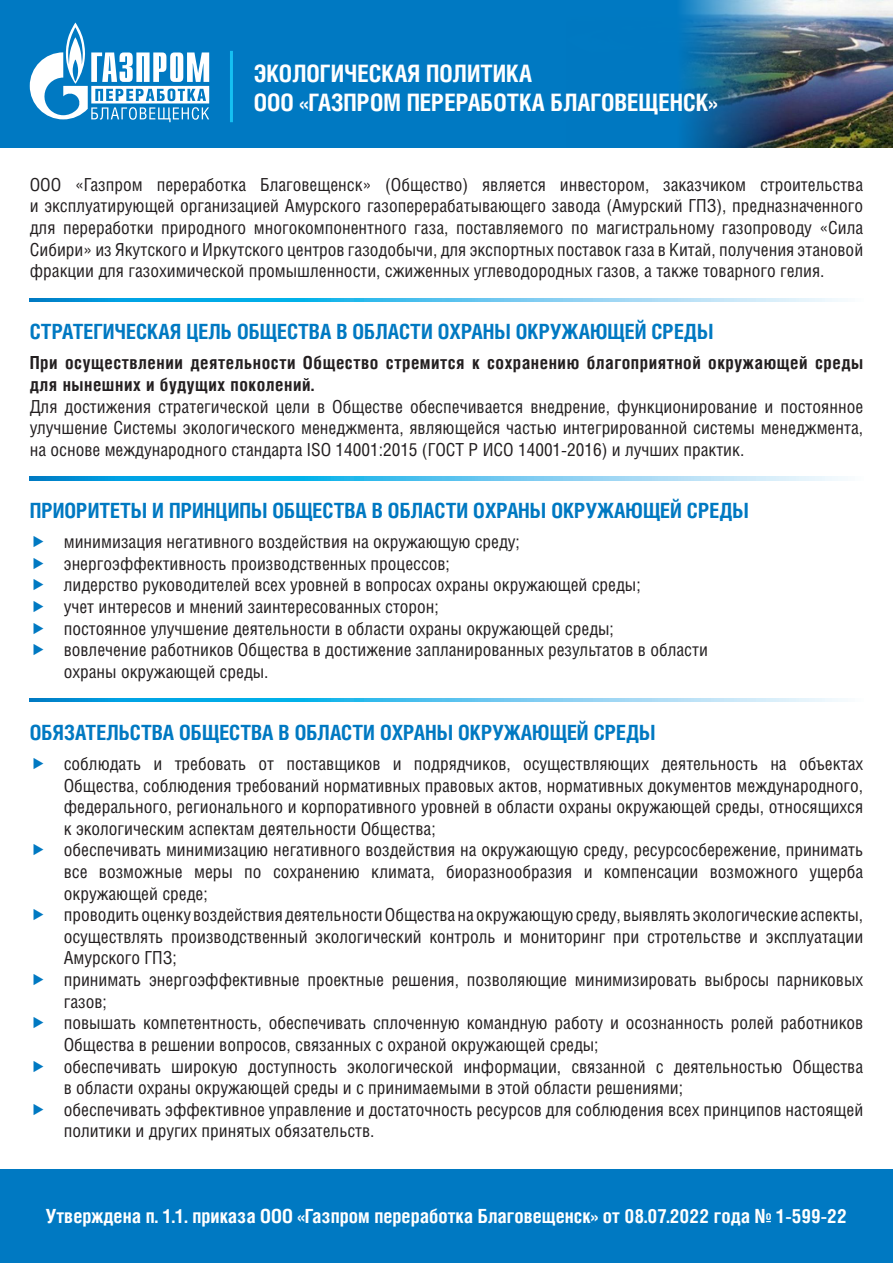
<style>
.page{position:relative;width:893px;height:1263px;background:#fff}
.page>*{position:absolute;margin:0;border:0;box-sizing:border-box;transform-origin:0 0}
.t1{font:700 24px/28.8px "Helios Cond C";color:#fff}
.Заголовок{font:700 21px "Helios Cond C";color:#0079c2}
.t2{font:700 19.5px "Helios Cond C";color:#fff}
.Основой_текст{font:18px/21.6px "Helios Cond C";color:#231f20;text-align:justify}
.Основой_текст-2{font:700 18px/21.6px "Helios Cond C";letter-spacing:.03em;color:#231f20}
</style>
<div class="page">
<div style="left:0;top:0;width:893px;height:148px;background:#0079c2"></div>
<img style="left:681px;top:0;width:212px;height:148px">
<div style="left:0;top:1169px;width:893px;height:94px;background:#0079c2"></div>
<svg style="left:30px;top:23px;width:179px;height:99px"></svg>
<hr style="left:230px;top:51px;width:3px;height:71px;background:#15c0f2">
<svg style="left:30px;top:298px;width:815px;height:3px;background:#5bc2ec"></svg>
<svg style="left:30px;top:477px;width:815px;height:3px;background:#5bc2ec"></svg>
<svg style="left:30px;top:699px;width:815px;height:3px;background:#5bc2ec"></svg>
<p class="t1" style="left:254px;top:58px;width:465px">ЭКОЛОГИЧЕСКАЯ ПОЛИТИКА<br>ООО «ГАЗПРОМ ПЕРЕРАБОТКА БЛАГОВЕЩЕНСК»</p>
<p class="Основой_текст" style="left:30px;top:173px;width:835px">ООО «Газпром переработка Благовещенск» (Общество) является инвестором, заказчиком строительства и эксплуатирующей организацией Амурского газоперерабатывающего завода (Амурский ГПЗ), предназначенного для переработки природного многокомпонентного газа, поставляемого по магистральному газопроводу «Сила Сибири» из Якутского и Иркутского центров газодобычи, для экспортных поставок газа в Китай, получения этановой фракции для газохимической промышленности, сжиженных углеводородных газов, а также товарного гелия.</p>
<p class="Заголовок" style="left:30px;top:319px;width:685px">СТРАТЕГИЧЕСКАЯ ЦЕЛЬ ОБЩЕСТВА В ОБЛАСТИ ОХРАНЫ ОКРУЖАЮЩЕЙ СРЕДЫ</p>
<p class="Основой_текст-2" style="left:30px;top:352px;width:835px">При осуществлении деятельности Общество стремится к сохранению благоприятной окружающей среды для нынешних и будущих поколений.</p>
<p class="Основой_текст" style="left:30px;top:395px;width:835px">Для достижения стратегической цели в Обществе обеспечивается внедрение, функционирование и постоянное улучшение Системы экологического менеджмента, являющейся частью интегрированной системы менеджмента, на основе международного стандарта ISO 14001:2015 (ГОСТ Р ИСО 14001-2016) и лучших практик.</p>
<p class="Заголовок" style="left:30px;top:498px;width:721px">ПРИОРИТЕТЫ И ПРИНЦИПЫ ОБЩЕСТВА В ОБЛАСТИ ОХРАНЫ ОКРУЖАЮЩЕЙ СРЕДЫ</p>
<p class="Основой_текст" style="left:64px;top:531px;width:458px">минимизация негативного воздействия на окружающую среду;</p>
<p class="Основой_текст" style="left:64px;top:552px;width:388px">энергоэффективность производственных процессов;</p>
<p class="Основой_текст" style="left:64px;top:574px;width:578px">лидерство руководителей всех уровней в вопросах охраны окружающей среды;</p>
<p class="Основой_текст" style="left:64px;top:595px;width:377px">учет интересов и мнений заинтересованных сторон;</p>
<p class="Основой_текст" style="left:64px;top:617px;width:552px">постоянное улучшение деятельности в области охраны окружающей среды;</p>
<p class="Основой_текст" style="left:64px;top:639px;width:646px">вовлечение работников Общества в достижение запланированных результатов в области охраны окружающей среды.</p>
<p class="Заголовок" style="left:30px;top:720px;width:627px">ОБЯЗАТЕЛЬСТВА ОБЩЕСТВА В ОБЛАСТИ ОХРАНЫ ОКРУЖАЮЩЕЙ СРЕДЫ</p>
<p class="Основой_текст" style="left:64px;top:752px;width:801px">соблюдать и требовать от поставщиков и подрядчиков, осуществляющих деятельность на объектах Общества, соблюдения требований нормативных правовых актов, нормативных документов международного, федерального, регионального и корпоративного уровней в области охраны окружающей среды, относящихся к экологическим аспектам деятельности Общества;</p>
<p class="Основой_текст" style="left:64px;top:839px;width:801px">обеспечивать минимизацию негативного воздействия на окружающую среду, ресурсосбережение, принимать все возможные меры по сохранению климата, биоразнообразия и компенсации возможного ущерба окружающей среде;</p>
<p class="Основой_текст" style="left:64px;top:904px;width:801px">проводить оценку воздействия деятельности Общества на окружающую среду, выявлять экологические аспекты, осуществлять производственный экологический контроль и мониторинг при стротельстве и эксплуатации Амурского ГПЗ;</p>
<p class="Основой_текст" style="left:64px;top:968px;width:801px">принимать энергоэффективные проектные решения, позволяющие минимизировать выбросы парниковых газов;</p>
<p class="Основой_текст" style="left:64px;top:1012px;width:801px">повышать компетентность, обеспечивать сплоченную командную работу и осознанность ролей работников<br>Общества в решении вопросов, связанных с охраной окружающей среды;</p>
<p class="Основой_текст" style="left:64px;top:1055px;width:801px">обеспечивать широкую доступность экологической информации, связанной с деятельностью Общества в области охраны окружающей среды и с принимаемыми в этой области решениями;</p>
<p class="Основой_текст" style="left:64px;top:1098px;width:801px">обеспечивать эффективное управление и достаточность ресурсов для соблюдения всех принципов настоящей политики и других принятых обязательств.</p>
<p class="t2" style="left:46px;top:1205px;width:802px">Утверждена п. 1.1. приказа ООО «Газпром переработка Благовещенск» от 08.07.2022 года № 1-599-22</p>
</div>
